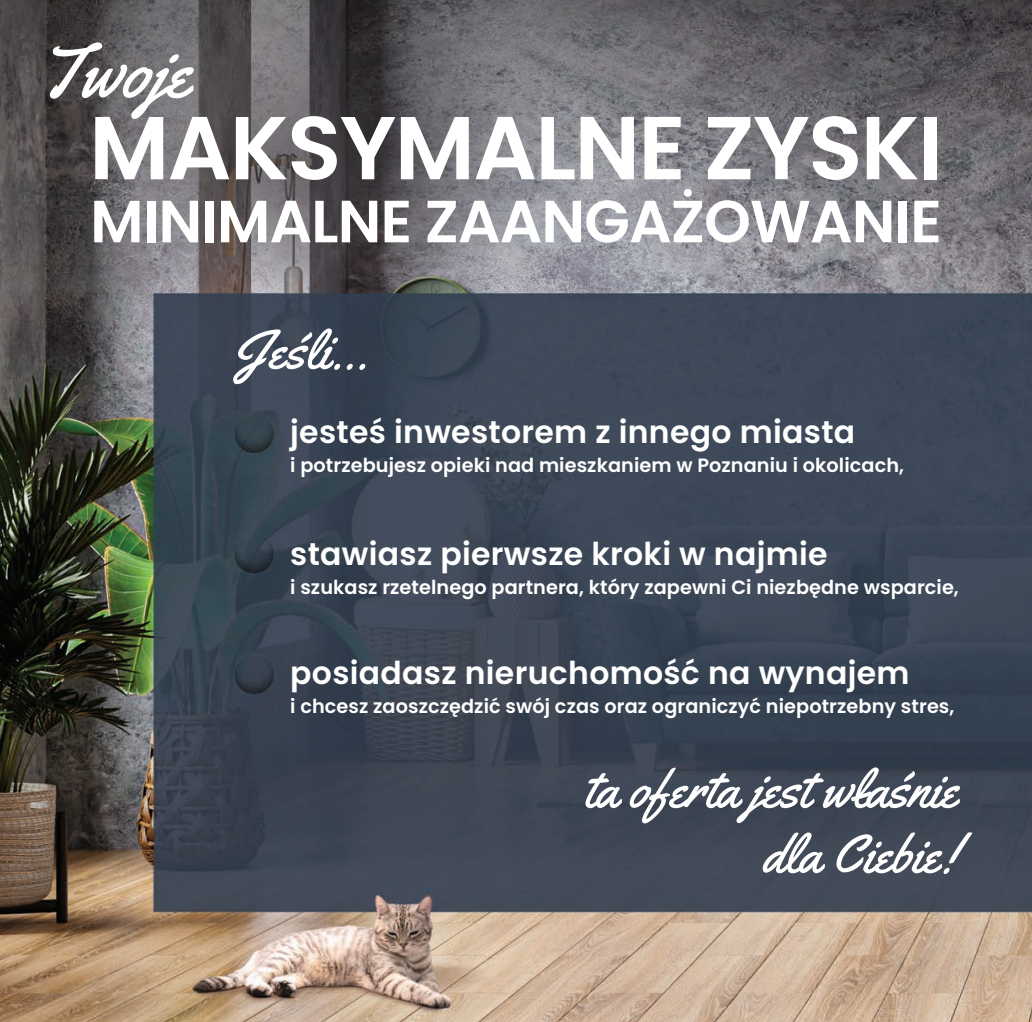
<style>
.page{position:relative;width:1032px;height:1022px;background:#fff}
.page>*{position:absolute;margin:0;border:0;box-sizing:border-box;transform-origin:0 0}
.t1{font:600 89.25px "Poppins";letter-spacing:-.02em;color:#fff}
.t2{font:75.25px "Yellowtail";color:#fff}
.t3{font:600 59.5px "Poppins";letter-spacing:-.015em;color:#fff}
.t4{font:54.25px/65.1px "Yellowtail";color:#fff;text-align:right}
.t5{font:600 31.5px "Poppins";letter-spacing:.01em;color:#fff}
.t6{font:600 19.25px "Poppins";letter-spacing:.005em;color:#fff}
</style>
<div class="page">
<img style="left:0;top:0;width:1032px;height:1022px">
<p class="t2" style="left:38px;top:24px;width:154px">Twoje</p>
<p class="t1" style="left:89px;top:96px;width:855px">MAKSYMALNE ZYSKI</p>
<p class="t3" style="left:90px;top:187px;width:853px">MINIMALNE ZAANGAŻOWANIE</p>
<p class="t4" style="left:233px;top:317px;width:136px">Jeśli...</p>
<p class="t5" style="left:290px;top:414px;width:566px">jesteś inwestorem z innego miasta</p>
<p class="t6" style="left:290px;top:454px;width:615px">i potrzebujesz opieki nad mieszkaniem w Poznaniu i okolicach,</p>
<p class="t5" style="left:290px;top:536px;width:539px">stawiasz pierwsze kroki w najmie</p>
<p class="t6" style="left:290px;top:576px;width:670px">i szukasz rzetelnego partnera, który zapewni Ci niezbędne wsparcie,</p>
<p class="t5" style="left:290px;top:655px;width:621px">posiadasz nieruchomość na wynajem</p>
<p class="t6" style="left:290px;top:695px;width:666px">i chcesz zaoszczędzić swój czas oraz ograniczyć niepotrzebny stres,</p>
<p class="t4" style="left:584px;top:756px;width:375px">ta oferta jest właśnie dla Ciebie!</p>
</div>
